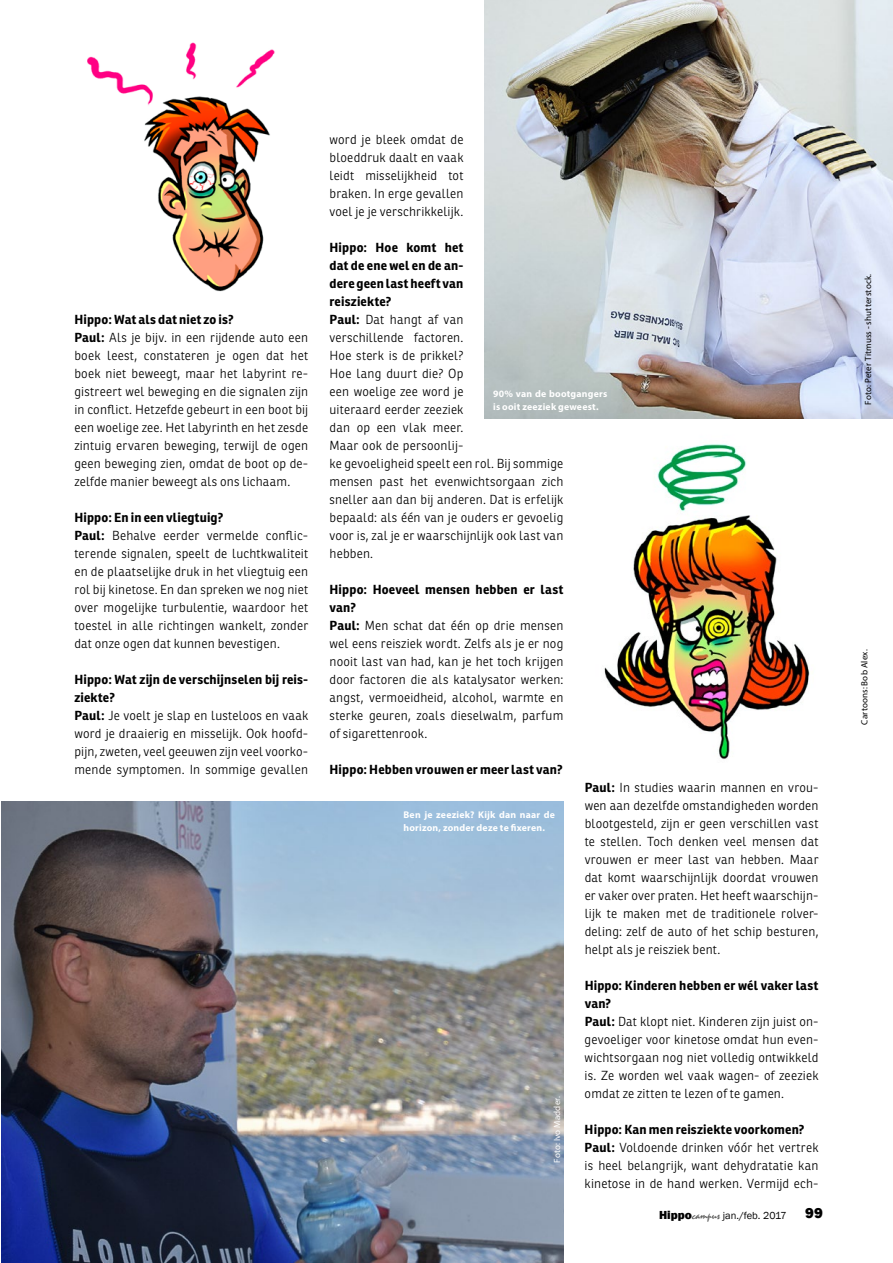
<style>
.page{position:relative;width:893px;height:1263px;background:#fff}
.page>*{position:absolute;margin:0;border:0;box-sizing:border-box;transform-origin:0 0}
.t1{font:300 12.75px/18px "Ronnia";letter-spacing:.015em;color:#000}
.t2{font:700 12.75px "Ronnia";letter-spacing:.015em;color:#000}
.t3{font:10.5px "Franklin Gothic";color:#000}
.t4{font:700 9.75px/12.8px "Myriad Pro";letter-spacing:.02em;color:#fff}
.t5{font:9px "Myriad Pro";letter-spacing:.015em;color:#000}
.t6{font:9px "Myriad Pro";letter-spacing:.02em;color:#fff}
.s1{font-weight:700}
.s2{font-weight:800;font-size:12px}
.s3{font-family:"Mistral";font-size:12px;color:#575756}
.s4{font-weight:800;font-size:15px}
</style>
<div class="page">
<img style="left:485px;top:0;width:408px;height:418px">
<img style="left:87px;top:42px;width:188px;height:250px">
<img style="left:1px;top:801px;width:562px;height:462px">
<img style="left:604px;top:444px;width:206px;height:316px">
<p class="t1" style="left:74px;top:310px;width:235px"><span class="s1">Hippo: Wat als dat niet zo is?<br>Paul:</span> Als je bijv. in een rijdende auto een boek leest, constateren je ogen dat het boek niet beweegt, maar het labyrint re&shy;gistreert wel beweging en die signalen zijn in conflict. Hetzefde gebeurt in een boot bij een woelige zee. Het labyrinth en het zesde zintuig ervaren beweging, terwijl de ogen geen beweging zien, omdat de boot op de&shy;zelfde manier beweegt als ons lichaam.</p>
<p class="t1" style="left:74px;top:508px;width:235px"><span class="s1">Hippo: En in een vliegtuig?<br>Paul:</span> Behalve eerder vermelde conflic&shy;terende signalen, speelt de luchtkwaliteit en de plaatselijke druk in het vliegtuig een rol bij kinetose. En dan spreken we nog niet over mogelijke turbulentie, waardoor het toestel in alle richtingen wankelt, zonder dat onze ogen dat kunnen bevestigen.</p>
<p class="t1" style="left:74px;top:670px;width:235px"><span class="s1">Hippo: Wat zijn de verschijnselen bij reis&shy;ziekte?<br>Paul:</span> Je voelt je slap en lusteloos en vaak word je draaierig en misselijk. Ook hoofd&shy;pijn, zweten, veel geeuwen zijn veel voorko&shy;mende symptomen. In sommige gevallen</p>
<p class="t1" style="left:330px;top:130px;width:135px;text-align:justify">word je bleek omdat de bloeddruk daalt en vaak leidt misselijkheid tot braken. In erge gevallen voel je je verschrikkelijk.</p>
<p class="t1" style="left:330px;top:239px;width:235px"><span class="s1">Hippo: Hoe komt het<br>dat de ene wel en de an-<br>dere geen last heeft van<br>reisziekte?<br>Paul:</span> Dat hangt af van<br>verschillende factoren.<br>Hoe sterk is de prikkel?<br>Hoe lang duurt die? Op<br>een woelige zee word je<br>uiteraard eerder zeeziek<br>dan op een vlak meer.<br>Maar ook de persoonlij-<br>ke gevoeligheid speelt een rol. Bij sommige mensen past het evenwichtsorgaan zich sneller aan dan bij anderen. Dat is erfelijk bepaald: als één van je ouders er gevoelig voor is, zal je er waarschijnlijk ook last van hebben.</p>
<p class="t1" style="left:330px;top:581px;width:235px"><span class="s1">Hippo: Hoeveel mensen hebben er last van?<br>Paul:</span> Men schat dat één op drie mensen wel eens reisziek wordt. Zelfs als je er nog nooit last van had, kan je het toch krijgen door factoren die als katalysator werken: angst, vermoeidheid, alcohol, warmte en sterke geuren, zoals dieselwalm, parfum of sigarettenrook.</p>
<p class="t2" style="left:330px;top:762px;width:235px">Hippo: Hebben vrouwen er meer last van?</p>
<p class="t4" style="left:493px;top:387px;width:116px">90% van de bootgangers is ooit zeeziek geweest.</p>
<p class="t4" style="left:404px;top:808px;width:153px">Ben je zeeziek? Kijk dan naar de horizon, zonder deze te fixeren.</p>
<p class="t6" style="left:551px;top:1163px;width:68px;rotate:-90deg">Foto: Ivo Madder.</p>
<p class="t1" style="left:585px;top:779px;width:235px;text-align:justify"><span class="s1">Paul:</span> In studies waarin mannen en vrou&shy;wen aan dezelfde omstandigheden worden blootgesteld, zijn er geen verschillen vast te stellen. Toch denken veel mensen dat vrouwen er meer last van hebben. Maar dat komt waarschijnlijk doordat vrouwen er vaker over praten. Het heeft waarschijn&shy;lijk te maken met de traditionele rolver&shy;deling: zelf de auto of het schip besturen, helpt als je reisziek bent.</p>
<p class="t1" style="left:585px;top:977px;width:235px"><span class="s1">Hippo: Kinderen hebben er wél vaker last van?<br>Paul:</span> Dat klopt niet. Kinderen zijn juist on&shy;gevoeliger voor kinetose omdat hun even&shy;wichtsorgaan nog niet volledig ontwikkeld is. Ze worden wel vaak wagen- of zeeziek omdat ze zitten te lezen of te gamen.</p>
<p class="t1" style="left:585px;top:1121px;width:235px"><span class="s1">Hippo: Kan men reisziekte voorkomen?<br>Paul:</span> Voldoende drinken vóór het vertrek is heel belangrijk, want dehydratatie kan kinetose in de hand werken. Vermijd ech-</p>
<p class="t3" style="left:659px;top:1208px;width:165px"><span class="s2">Hippo</span><span class="s3">campus</span> jan./feb. 2017 <span class="s4">99</span></p>
<p class="t5" style="left:862px;top:405px;width:132px;rotate:-90deg">Foto: Peter Titmuss - shutterstock.</p>
<p class="t5" style="left:859px;top:725px;width:77px;rotate:-90deg">Cartoons: Bob Alex.</p>
</div>
